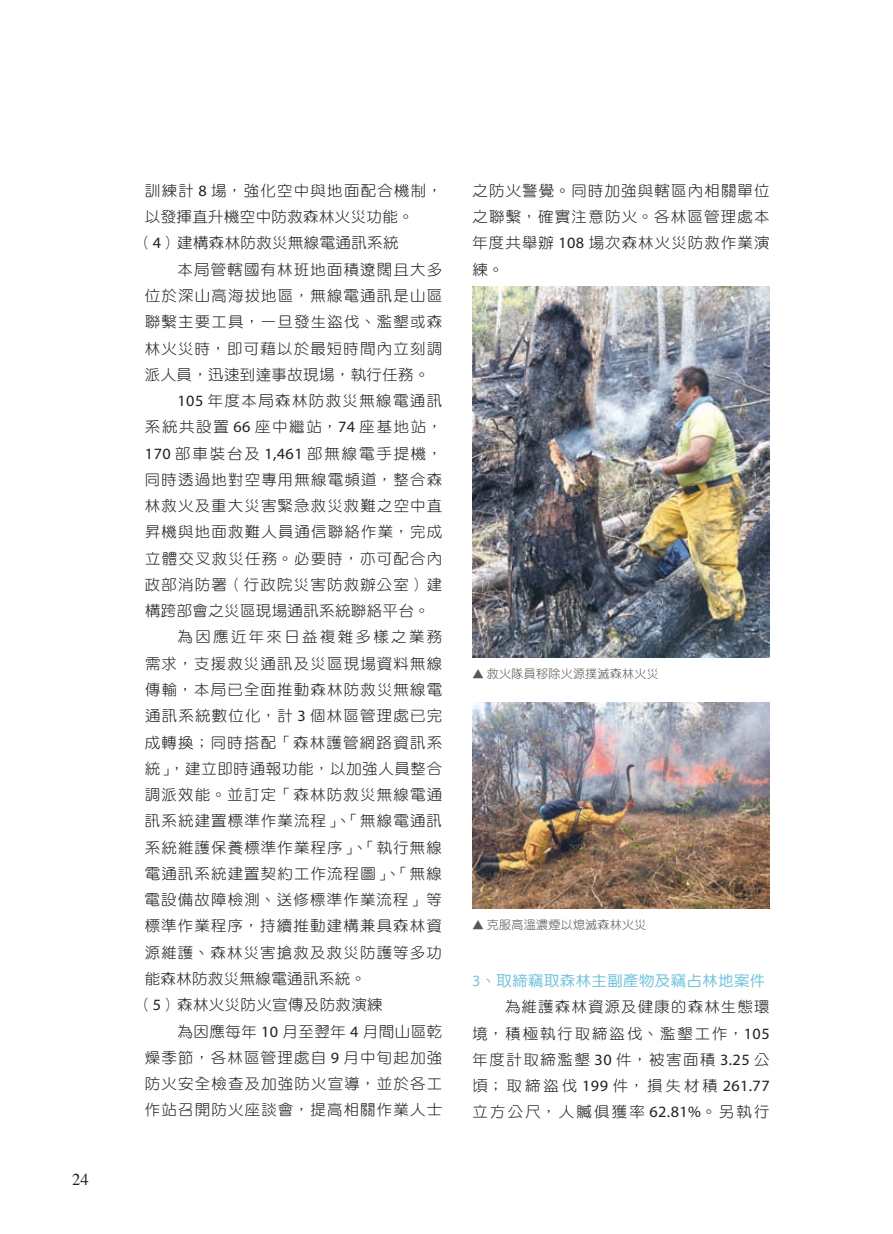
<style>
.page{position:relative;width:893px;height:1234px;background:#fff}
.page>*{position:absolute;margin:0;border:0;box-sizing:border-box;transform-origin:0 0}
.t1{font:16.5px "Times";color:#231f20}
.t2{font:15px/26.2px "DF Yuan Std W3";letter-spacing:.075em;color:#231f20;text-align:justify}
.t3{font:15px "DF Yuan Std W3";letter-spacing:.025em;color:#231f20}
.t4{font:15px "DF Yuan Std W3";letter-spacing:.12em;color:#231f20}
.t5{font:15px "DF Yuan Std W3";letter-spacing:.105em;color:#231f20}
.t6{font:15px "DF Yuan Std W3";letter-spacing:.045em;color:#231f20}
.t7{font:15px "DF Yuan Std W5";letter-spacing:.025em;color:#74c5dc}
.t8{font:15px "DF Yuan Std W3";letter-spacing:.035em;color:#231f20}
.t9{font:15px "DF Yuan Std W3";letter-spacing:.15em;color:#231f20}
.t10{font:12px "DF Yuan Std W3";letter-spacing:.025em;color:#57585a}
.s1{font-family:"Myriad Pro";font-size:15.75px}
</style>
<div class="page">
<img style="left:472px;top:286px;width:298px;height:371px">
<img style="left:472px;top:702px;width:298px;height:206px">
<p class="t1" style="left:72px;top:1163px;width:18px">24</p>
<p class="t2" style="left:145px;top:177px;width:299px">訓練計 <span class="s1">8</span> 場，強化空中與地面配合機制，</p>
<p class="t3" style="left:145px;top:208px;width:270px">以發揮直升機空中防救森林火災功能。</p>
<p class="t3" style="left:137px;top:235px;width:263px">（<span class="s1">4</span>）建構森林防救災無線電通訊系統</p>
<p class="t2" style="left:178px;top:256px;width:266px">本局管轄國有林班地面積遼闊且大多</p>
<p class="t2" style="left:145px;top:282px;width:299px">位於深山高海拔地區，無線電通訊是山區</p>
<p class="t2" style="left:145px;top:308px;width:299px">聯繫主要工具，一旦發生盜伐、濫墾或森</p>
<p class="t2" style="left:145px;top:334px;width:299px">林火災時，即可藉以於最短時間內立刻調</p>
<p class="t3" style="left:145px;top:366px;width:286px">派人員，迅速到達事故現場，執行任務。</p>
<p class="t2" style="left:178px;top:387px;width:266px"><span class="s1">105</span> 年度本局森林防救災無線電通訊</p>
<p class="t5" style="left:145px;top:418px;width:299px">系統共設置 <span class="s1">66</span> 座中繼站，<span class="s1">74</span> 座基地站，</p>
<p class="t4" style="left:145px;top:445px;width:299px"><span class="s1">170</span> 部車裝台及 <span class="s1">1,461</span> 部無線電手提機，</p>
<p class="t2" style="left:145px;top:466px;width:299px">同時透過地對空專用無線電頻道，整合森</p>
<p class="t2" style="left:145px;top:492px;width:299px">林救火及重大災害緊急救災救難之空中直</p>
<p class="t2" style="left:145px;top:518px;width:299px">昇機與地面救難人員通信聯絡作業，完成</p>
<p class="t2" style="left:145px;top:544px;width:299px">立體交叉救災任務。必要時，亦可配合內</p>
<p class="t2" style="left:145px;top:571px;width:299px">政部消防署（行政院災害防救辦公室）建</p>
<p class="t3" style="left:145px;top:602px;width:286px">構跨部會之災區現場通訊系統聯絡平台。</p>
<p class="t9" style="left:178px;top:628px;width:266px">為因應近年來日益複雜多樣之業務</p>
<p class="t2" style="left:145px;top:649px;width:299px">需求，支援救災通訊及災區現場資料無線</p>
<p class="t2" style="left:145px;top:676px;width:299px">傳輸，本局已全面推動森林防救災無線電</p>
<p class="t2" style="left:145px;top:702px;width:299px">通訊系統數位化，計 <span class="s1">3</span> 個林區管理處已完</p>
<p class="t2" style="left:145px;top:728px;width:299px">成轉換；同時搭配「森林護管網路資訊系</p>
<p class="t6" style="left:145px;top:760px;width:299px">統」，建立即時通報功能，以加強人員整合</p>
<p class="t2" style="left:145px;top:781px;width:299px">調派效能。並訂定「森林防救災無線電通</p>
<p class="t2" style="left:145px;top:807px;width:299px">訊系統建置標準作業流程」、「無線電通訊</p>
<p class="t2" style="left:145px;top:833px;width:299px">系統維護保養標準作業程序」、「執行無線</p>
<p class="t2" style="left:145px;top:859px;width:299px">電通訊系統建置契約工作流程圖」、「無線</p>
<p class="t2" style="left:145px;top:886px;width:299px">電設備故障檢測、送修標準作業流程」等</p>
<p class="t2" style="left:145px;top:912px;width:299px">標準作業程序，持續推動建構兼具森林資</p>
<p class="t2" style="left:145px;top:938px;width:299px">源維護、森林災害搶救及救災防護等多功</p>
<p class="t3" style="left:145px;top:970px;width:223px">能森林防救災無線電通訊系統。</p>
<p class="t3" style="left:137px;top:996px;width:247px">（<span class="s1">5</span>）森林火災防火宣傳及防救演練</p>
<p class="t8" style="left:178px;top:1022px;width:266px">為因應每年 <span class="s1">10</span> 月至翌年 <span class="s1">4</span> 月間山區乾</p>
<p class="t2" style="left:145px;top:1043px;width:299px">燥季節，各林區管理處自 <span class="s1">9</span> 月中旬起加強</p>
<p class="t2" style="left:145px;top:1069px;width:299px">防火安全檢查及加強防火宣導，並於各工</p>
<p class="t2" style="left:145px;top:1096px;width:299px">作站召開防火座談會，提高相關作業人士</p>
<p class="t2" style="left:472px;top:177px;width:299px">之防火警覺。同時加強與轄區內相關單位之聯繫，確實注意防火。各林區管理處本年度共舉辦 <span class="s1">108</span> 場次森林火災防救作業演練。</p>
<p class="t10" style="left:472px;top:666px;width:188px">▲ 救火隊員移除火源撲滅森林火災</p>
<p class="t10" style="left:472px;top:917px;width:176px">▲ 克服高溫濃煙以熄滅森林火災</p>
<p class="t7" style="left:472px;top:972px;width:295px"><span class="s1">3</span>、取締竊取森林主副產物及竊占林地案件</p>
<p class="t2" style="left:472px;top:993px;width:299px;text-indent:33px">為維護森林資源及健康的森林生態環境，積極執行取締盜伐、濫墾工作，<span class="s1">105</span>年度計取締濫墾 <span class="s1">30</span> 件，被害面積 <span class="s1">3.25</span> 公頃；取締盜伐 <span class="s1">199</span> 件，損失材積 <span class="s1">261.77</span>立方公尺，人贓俱獲率 <span class="s1">62.81%</span>。另執行</p>
</div>
